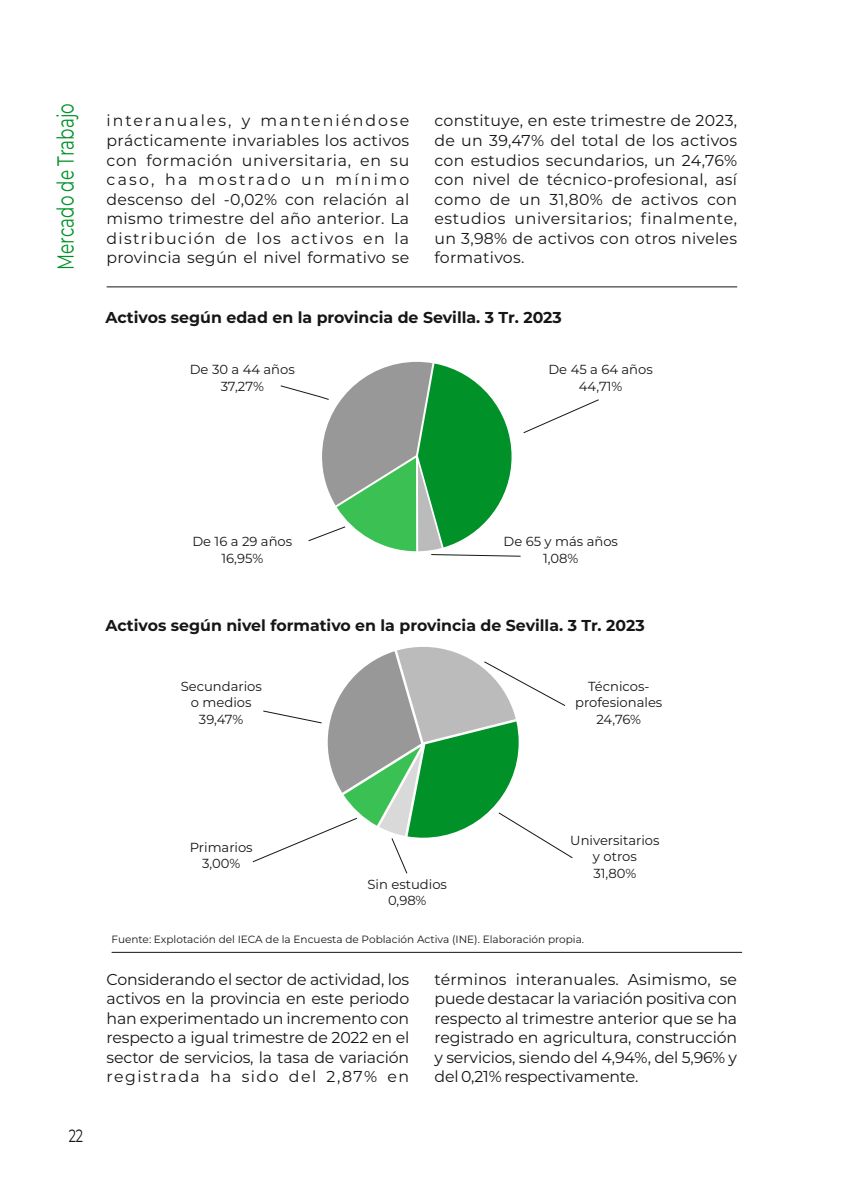
<style>
.page{position:relative;width:849px;height:1196px;background:#fff}
.page>*{position:absolute;margin:0;border:0;box-sizing:border-box;transform-origin:0 0}
.t1{font:23.28px "Montserrat";color:#009228;scale:.72 1}
.t2{font:17.68px "Montserrat";color:#151616;scale:.72 1}
.t3{font:15.75px/19.6px "Montserrat";letter-spacing:.02em;color:#151616;text-align:justify}
.t4{font:700 15.75px "Montserrat";color:#151616}
.t5{font:13.12px/16.3px "Montserrat";color:#151616;text-align:center}
.t6{font:10.5px "Montserrat";color:#151616}
</style>
<div class="page">
<svg style="left:106px;top:286px;width:631px;height:1px"></svg>
<svg style="left:111px;top:951px;width:631px;height:1px"></svg>
<svg style="left:280px;top:362px;width:319px;height:195px"></svg>
<svg style="left:252px;top:647px;width:321px;height:227px"></svg>
<h1 class="t1" style="left:51px;top:270px;width:233px;rotate:-90deg">Mercado de Trabajo</h1>
<p class="t3" style="left:434px;top:111px;width:304px">constituye, en este trimestre de 2023, de un 39,47% del total de los activos con estudios secundarios, un 24,76% con nivel de técnico-profesional, así como de un 31,80% de activos con estudios universitarios; finalmente, un 3,98% de activos con otros niveles formativos.</p>
<p class="t3" style="left:107px;top:111px;width:304px">interanuales, y manteniéndose prácticamente invariables los activos con formación universitaria, en su caso, ha mostrado un mínimo descenso del -0,02% con relación al mismo trimestre del año anterior. La distribución de los activos en la provincia según el nivel formativo se</p>
<p class="t4" style="left:105px;top:307px;width:458px">Activos según edad en la provincia de Sevilla. 3 Tr. 2023</p>
<p class="t5" style="left:190px;top:361px;width:106px">De 30 a 44 años<br>37,27%</p>
<p class="t5" style="left:548px;top:361px;width:106px">De 45 a 64 años<br>44,71%</p>
<p class="t5" style="left:192px;top:533px;width:101px">De 16 a 29 años<br>16,95%</p>
<p class="t5" style="left:503px;top:533px;width:116px">De 65 y más años<br>1,08%</p>
<p class="t4" style="left:105px;top:616px;width:540px">Activos según nivel formativo en la provincia de Sevilla. 3 Tr. 2023</p>
<p class="t5" style="left:181px;top:678px;width:83px">Secundarios o medios<br>39,47%</p>
<p class="t5" style="left:575px;top:678px;width:89px">Técnicos&shy;profesionales<br>24,76%</p>
<p class="t5" style="left:190px;top:838px;width:64px">Primarios<br>3,00%</p>
<p class="t5" style="left:367px;top:875px;width:81px">Sin estudios<br>0,98%</p>
<p class="t5" style="left:570px;top:832px;width:91px">Universitarios y otros<br>31,80%</p>
<p class="t6" style="left:111px;top:932px;width:474px">Fuente: Explotación del IECA de la Encuesta de Población Activa (INE). Elaboración propia.</p>
<p class="t2" style="left:69px;top:1124px;width:22px">22</p>
<p class="t3" style="left:107px;top:969px;width:304px">Considerando el sector de actividad, los activos en la provincia en este periodo han experimentado un incremento con respecto a igual trimestre de 2022 en el sector de servicios, la tasa de variación registrada ha sido del 2,87% en</p>
<p class="t3" style="left:434px;top:969px;width:304px">términos interanuales. Asimismo, se puede destacar la variación positiva con respecto al trimestre anterior que se ha registrado en agricultura, construcción y servicios, siendo del 4,94%, del 5,96% y del 0,21% respectivamente.</p>
</div>
